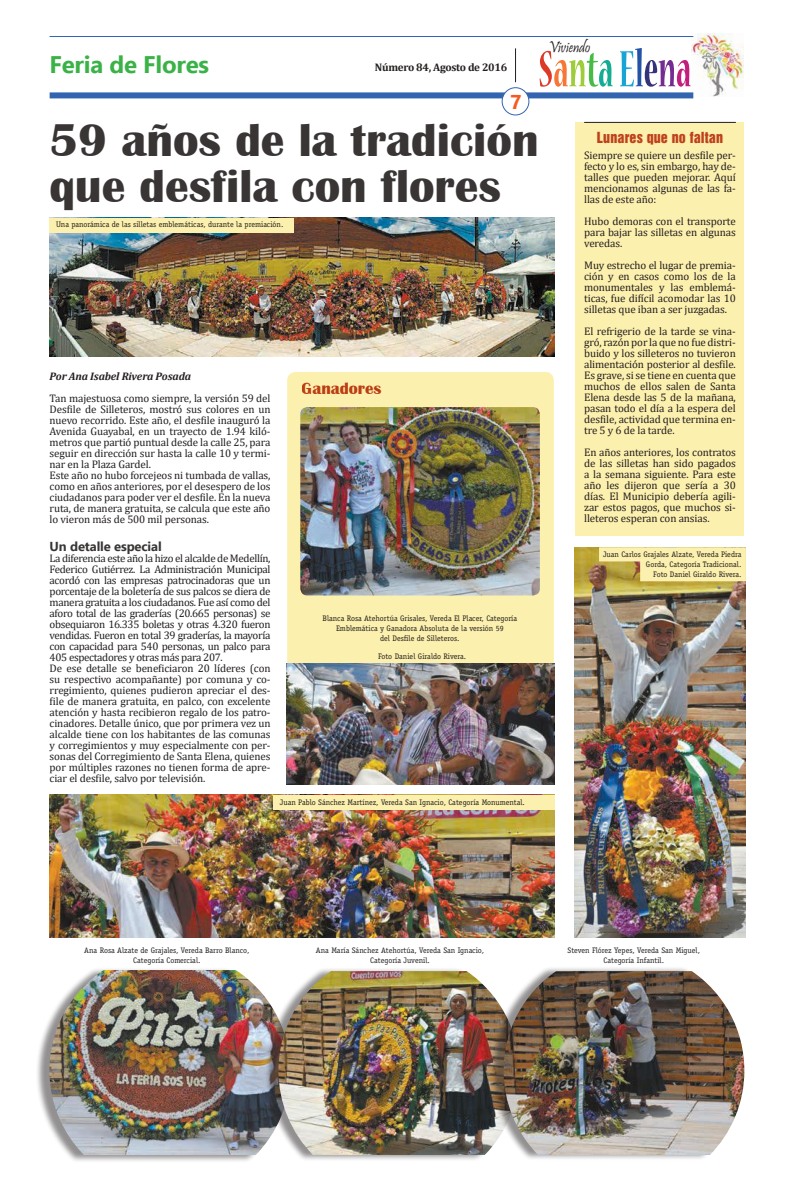
<style>
.page{position:relative;width:794px;height:1191px;background:#fff}
.page>*{position:absolute;margin:0;border:0;box-sizing:border-box;transform-origin:0 0}
.t1{font:700 47.3px/45.2px "Britannic";color:#393535}
.t2{font:700 24px "Ebrima";letter-spacing:-.01em;color:#3ab247}
.t3{font:700 20px "Ebrima";color:#f45a21}
.t4{font:700 16.8px "Britannic";color:#be411c}
.t5{font:16.3px "Pristina";color:#241f1f;scale:.9 1}
.t6{font:14px "Helvetica Inserat";letter-spacing:.01em;color:#be411c}
.t7{font:700 13px "Ebrima";letter-spacing:-.01em;color:#393535}
.t8{font:11px/11px "Cambria";letter-spacing:-.01em;color:#241f1f;text-align:justify}
.t9{font:italic 700 11px "Cambria";letter-spacing:-.01em;color:#241f1f}
.t10{font:700 11px "Cambria";letter-spacing:-.025em;color:#241f1f}
.t11{font:8px/10px "Officina Serif Std";color:#241f1f;text-align:center}
</style>
<div class="page">
<img style="left:691px;top:33px;width:52px;height:64px">
<svg style="left:539px;top:51px;width:73px;height:36px"></svg>
<svg style="left:620px;top:48px;width:70px;height:39px"></svg>
<div style="left:50px;top:92px;width:643px;height:6px;background:#3364b0"></div>
<hr style="left:515px;top:48px;width:1px;height:34px;background:#241f1f">
<hr style="left:50px;top:36px;width:643px;height:1px;background:#3364b0">
<div style="left:502px;top:88px;width:27px;height:27px;background:#fff;border-radius:50%"></div>
<div style="left:501px;top:87px;width:28px;height:28px;border:1px solid #3364b0;border-radius:50%"></div>
<div style="left:36px;top:967px;width:251px;height:195px;background:#241f1f;opacity:.5"></div>
<img style="left:49px;top:970px;width:216px;height:185px">
<div style="left:287px;top:372px;width:267px;height:305px;background:#fcf0ae;border-radius:9px"></div>
<div style="left:575px;top:122px;width:169px;height:414px;background:#fcf0ae"></div>
<hr style="left:584px;top:122px;width:152px;height:1px;background:#241f1f">
<img style="left:287px;top:663px;width:267px;height:121px">
<img style="left:575px;top:547px;width:171px;height:390px">
<img style="left:50px;top:794px;width:504px;height:143px">
<img style="left:49px;top:218px;width:505px;height:139px">
<div style="left:265px;top:967px;width:251px;height:195px;background:#241f1f;opacity:.5"></div>
<img style="left:278px;top:971px;width:211px;height:184px">
<div style="left:489px;top:966px;width:252px;height:195px;background:#241f1f;opacity:.5"></div>
<img style="left:503px;top:971px;width:241px;height:184px">
<svg style="left:598px;top:547px;width:148px;height:34px;background:#edde9a"></svg>
<div style="left:273px;top:794px;width:281px;height:15px;background:#fcf0ae"></div>
<div style="left:49px;top:218px;width:245px;height:14px;background:#fcf0ae"></div>
<img style="left:300px;top:407px;width:240px;height:188px">
<h2 class="t2" style="left:50px;top:47px;width:161px">Feria de Flores</h2>
<p class="t10" style="left:375px;top:59px;width:134px">Número 84, Agosto de 2016</p>
<h3 class="t3" style="left:510px;top:87px;width:13px">7</h3>
<h1 class="t1" style="left:49px;top:118px;width:491px">59 años de la tradición que desfila con flores</h1>
<p class="t11" style="left:56px;top:219px;width:229px">Una panorámica de las silletas emblemáticas, durante la premiación.</p>
<p class="t9" style="left:50px;top:368px;width:143px">Por Ana Isabel Rivera Posada</p>
<p class="t8" style="left:50px;top:393px;width:222px;text-align:left">Tan majestuosa como siempre, la versión 59 del Desfile de Silleteros, mostró sus colores en un nuevo recorrido. Este año, el desfile inauguró la Avenida Guayabal, en un trayecto de 1.94 kiló&shy;metros que partió puntual desde la calle 25, para seguir en dirección sur hasta la calle 10 y termi&shy;nar en la Plaza Gardel.<br>Este año no hubo forcejeos ni tumbada de vallas, como en años anteriores, por el desespero de los ciudadanos para poder ver el desfile. En la nueva ruta, de manera gratuita, se calcula que este año lo vieron más de 500 mil personas.</p>
<p class="t7" style="left:50px;top:537px;width:114px">Un detalle especial</p>
<p class="t8" style="left:50px;top:553px;width:222px;text-align:left">La diferencia este año la hizo el alcalde de Medellín, Federico Gutiérrez. La Administración Municipal acordó con las empresas patrocinadoras que un porcentaje de la boletería de sus palcos se diera de manera gratuita a los ciudadanos. Fue así como del aforo total de las graderías (20.665 personas) se obsequiaron 16.335 boletas y otras 4.320 fueron vendidas. Fueron en total 39 graderías, la mayoría con capacidad para 540 personas, un palco para 405 espectadores y otras más para 207.<br>De ese detalle se beneficiaron 20 líderes (con su respectivo acompañante) por comuna y co&shy;rregimiento, quienes pudieron apreciar el des&shy;file de manera gratuita, en palco, con excelente atención y hasta recibieron regalo de los patro&shy;cinadores. Detalle único, que por primera vez un alcalde tiene con los habitantes de las comunas y corregimientos y muy especialmente con per&shy;sonas del Corregimiento de Santa Elena, quienes por múltiples razones no tienen forma de apre&shy;ciar el desfile, salvo por televisión.</p>
<h3 class="t4" style="left:302px;top:379px;width:81px">Ganadores</h3>
<p class="t11" style="left:322px;top:613px;width:196px">Blanca Rosa Atehortúa Grisales, Vereda El Placer, Categoría<br>Emblemática y Ganadora Absoluta de la versión 59<br>del Desfile de Silleteros.</p>
<p class="t11" style="left:378px;top:651px;width:90px">Foto Daniel Giraldo Rivera.</p>
<p class="t11" style="left:280px;top:797px;width:246px">Juan Pablo Sánchez Martínez, Vereda San Ignacio, Categoría Monumental.</p>
<h3 class="t5" style="left:548px;top:38px;width:48px">Viviendo</h3>
<p class="t6" style="left:597px;top:129px;width:128px">Lunares que no faltan</p>
<p class="t8" style="left:584px;top:150px;width:153px">Siempre se quiere un desfile per&shy;fecto y lo es, sin embargo, hay de&shy;talles que pueden mejorar. Aquí mencionamos algunas de las fa&shy;llas de este año:</p>
<p class="t8" style="left:584px;top:216px;width:153px">Hubo demoras con el transporte para bajar las silletas en algunas veredas.</p>
<p class="t8" style="left:584px;top:260px;width:153px">Muy estrecho el lugar de premia&shy;ción y en casos como los de la monumentales y las emblemá&shy;ticas, fue difícil acomodar las 10 silletas que iban a ser juzgadas.</p>
<p class="t8" style="left:584px;top:326px;width:153px">El refrigerio de la tarde se vina&shy;gró, razón por la que no fue distri&shy;buido y los silleteros no tuvieron alimentación posterior al desfile.<br>Es grave, si se tiene en cuenta que muchos de ellos salen de Santa Elena desde las 5 de la mañana, pasan todo el día a la espera del desfile, actividad que termina en&shy;tre 5 y 6 de la tarde.</p>
<p class="t8" style="left:584px;top:447px;width:153px">En años anteriores, los contratos de las silletas han sido pagados a la semana siguiente. Para este año les dijeron que sería a 30 días. El Municipio debería agili&shy;zar estos pagos, que muchos si&shy;lleteros esperan con ansias.</p>
<p class="t11" style="left:603px;top:549px;width:140px;text-align:right">Juan Carlos Grajales Alzate, Vereda Piedra<br>Gorda, Categoría Tradicional.<br>Foto Daniel Giraldo Rivera.</p>
<p class="t11" style="left:84px;top:945px;width:167px">Ana Rosa Alzate de Grajales, Vereda Barro Blanco,<br>Categoría Comercial.</p>
<p class="t11" style="left:316px;top:945px;width:170px">Ana María Sánchez Atehortúa, Vereda San Ignacio,<br>Categoría Juvenil.</p>
<p class="t11" style="left:567px;top:945px;width:134px">Steven Flórez Yepes, Vereda San Miguel,<br>Categoría Infantil.</p>
</div>
